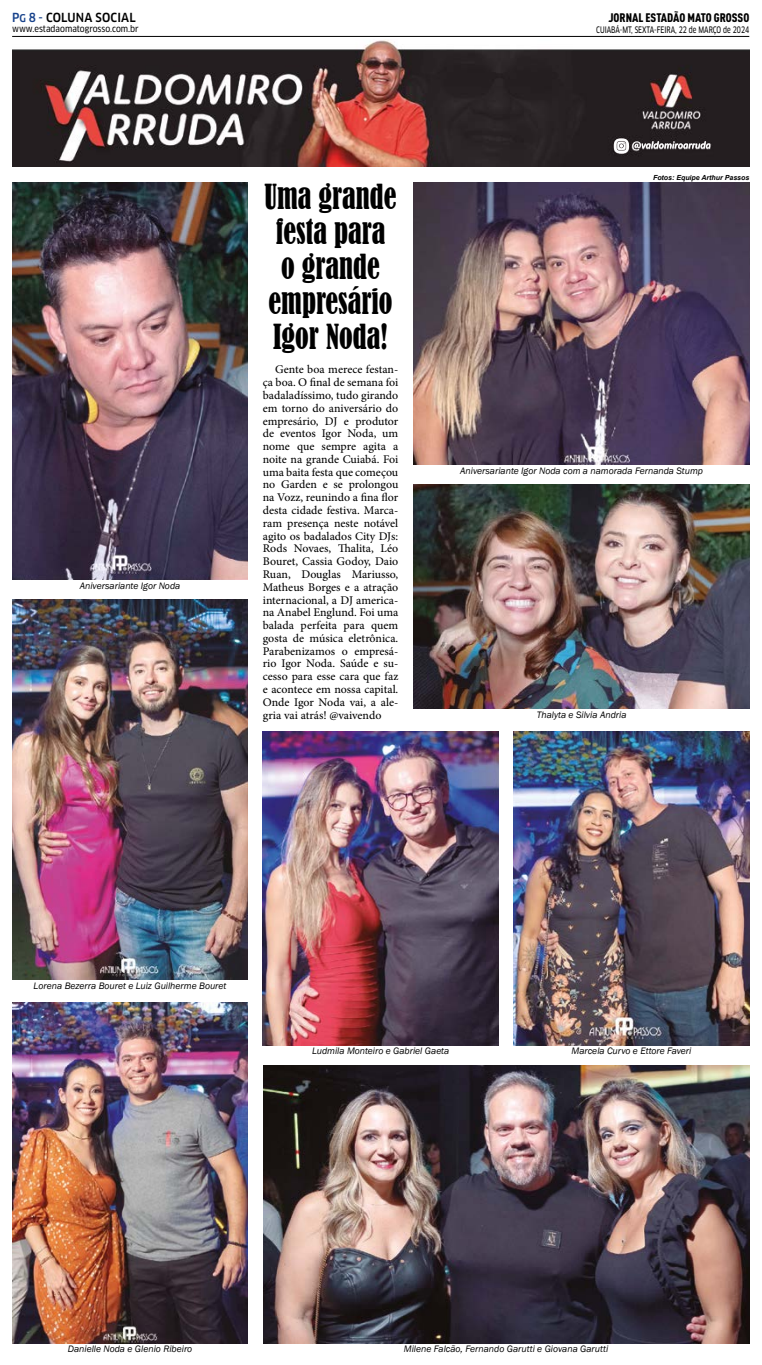
<style>
.page{position:relative;width:762px;height:1365px;background:#fff}
.page>*{position:absolute;margin:0;border:0;box-sizing:border-box;transform-origin:0 0}
.t1{font:condensed 32.38px/35px "Bernard";color:#000;text-align:center;scale:.88 1}
.t2{font:12.25px "DIN Cond Black Alternate";color:#000}
.t3{font:500 condensed 12.25px "Clan OT";letter-spacing:.01em;color:#000}
.t4{font:11.55px/12.8px "Adobe Hebrew";color:#000;text-align:justify}
.t5{font:italic 9.62px "Franklin Gothic";color:#000}
.t6{font:8.75px "Clan OT Narrow News";color:#000;scale:.8 1}
.t7{font:8.75px "Clan OT Narrow News";color:#000}
.t8{font:italic 700 7px "Arial";color:#000}
.s1{color:#17428b}
.s2{font-size:10.5px;color:#17428b}
</style>
<div class="page">
<hr style="left:12px;top:36px;width:737px;height:1px;background:#000">
<img style="left:12px;top:40px;width:737px;height:10px">
<img style="left:12px;top:50px;width:737px;height:117px">
<img style="left:613px;top:138px;width:16px;height:15px">
<img style="left:12px;top:182px;width:236px;height:397px">
<img style="left:414px;top:182px;width:335px;height:282px">
<img style="left:263px;top:1065px;width:486px;height:277px">
<img style="left:414px;top:485px;width:335px;height:223px">
<img style="left:12px;top:599px;width:236px;height:379px">
<img style="left:263px;top:731px;width:235px;height:313px">
<img style="left:513px;top:731px;width:236px;height:313px">
<img style="left:12px;top:1002px;width:236px;height:340px">
<p class="t3" style="left:12px;top:10px;width:125px"><span class="s1">P</span><span class="s2">G</span> <span class="s1">8 -</span> COLUNA SOCIAL</p>
<p class="t7" style="left:12px;top:24px;width:128px">www.estadaomatogrosso.com.br</p>
<p class="t5" style="left:80px;top:579px;width:102px">Aniversariante Igor Noda</p>
<h1 class="t1" style="left:264px;top:179px;width:151px">Uma grande festa para<br>o grande empresário<br>Igor Noda!</h1>
<p class="t4" style="left:263px;top:363px;width:137px;text-indent:12px">Gente boa merece festan&shy;ça boa. O final de semana foi badaladíssimo, tudo girando em torno do aniversário do empresário, DJ e produtor de eventos Igor Noda, um nome que sempre agita a noite na grande Cuiabá. Foi uma baita festa que começou no Garden e se prolongou na Vozz, reunindo a fina flor desta cidade festiva. Marca&shy;ram presença neste notável agito os badalados City DJs:<br>Rods Novaes, Thalita, Léo Bouret, Cassia Godoy, Daio Ruan, Douglas Mariusso, Matheus Borges e a atração internacional, a DJ america&shy;na Anabel Englund. Foi uma balada perfeita para quem gosta de música eletrônica.<br>Parabenizamos o empresá&shy;rio Igor Noda. Saúde e su&shy;cesso para esse cara que faz e acontece em nossa capital.<br>Onde Igor Noda vai, a ale&shy;gria vai atrás! @vaivendo</p>
<p class="t2" style="left:608px;top:10px;width:142px">JORNAL ESTADÃO MATO GROSSO</p>
<p class="t6" style="left:596px;top:25px;width:193px">CUIABÁ-MT, SEXTA-FEIRA, 22 de MARÇO de 2024</p>
<p class="t8" style="left:653px;top:173px;width:98px">Fotos: Equipe Arthur Passos</p>
<p class="t5" style="left:460px;top:465px;width:244px">Aniversariante Igor Noda com a namorada Fernanda Stump</p>
<p class="t5" style="left:536px;top:708px;width:91px">Thalyta e Silvia Andria</p>
<p class="t5" style="left:34px;top:979px;width:194px">Lorena Bezerra Bouret e Luiz Guilherme Bouret</p>
<p class="t5" style="left:312px;top:1044px;width:139px">Ludmila Monteiro e Gabriel Gaeta</p>
<p class="t5" style="left:571px;top:1044px;width:121px">Marcela Curvo e Ettore Faveri</p>
<p class="t5" style="left:68px;top:1342px;width:126px">Danielle Noda e Glenio Ribeiro</p>
<p class="t5" style="left:404px;top:1342px;width:206px">Milene Falcão, Fernando Garutti e Giovana Garutti</p>
</div>
